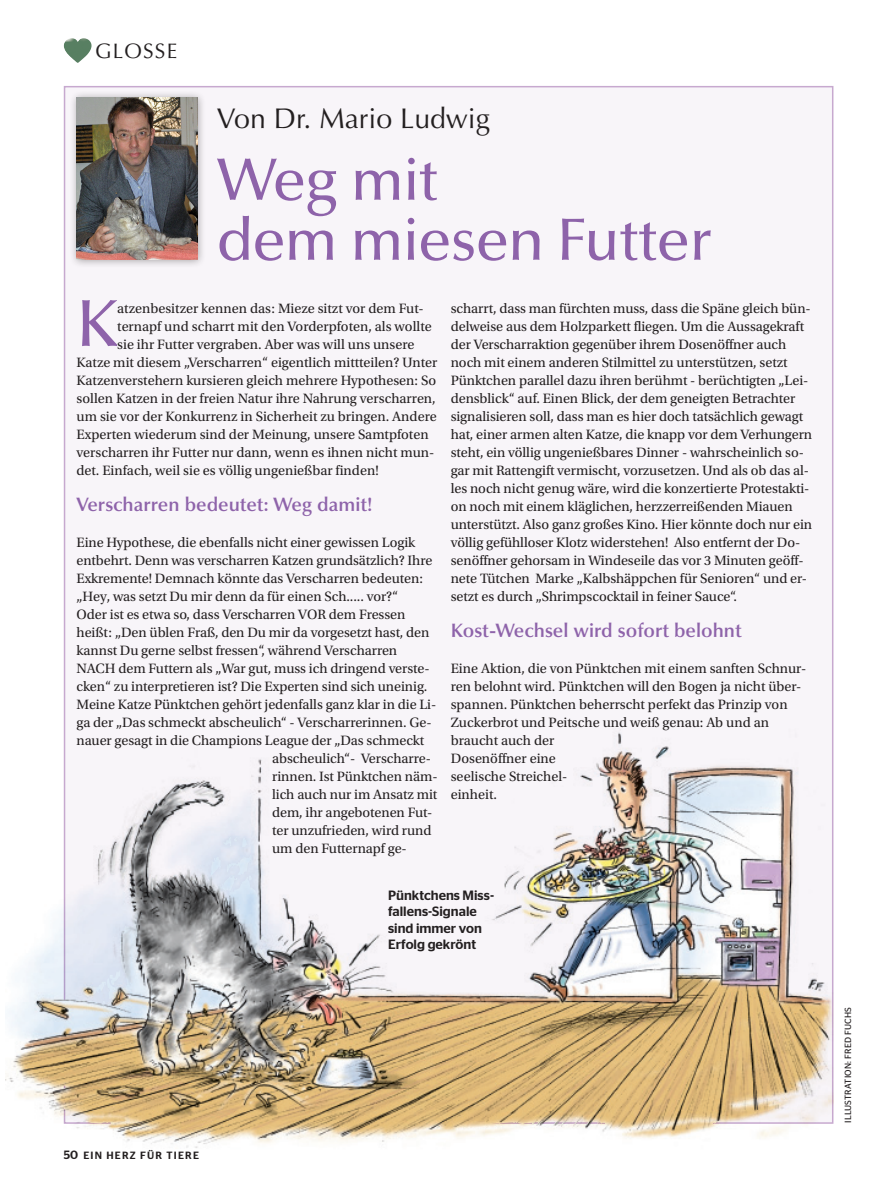
<style>
.page{position:relative;width:893px;height:1191px;background:#fff}
.page>*{position:absolute;margin:0;border:0;box-sizing:border-box;transform-origin:0 0}
._03_Lauftext{font:500 66.6px "Optima LT Std";color:#8e63aa}
._01_HL_leicht{font:500 60px/60px "Optima LT Std";letter-spacing:-.02em;color:#8e63aa}
._01_HL_leicht-2{font:28.5px "Optima LT Std";color:#231f20}
._05_Kasten_LT{font:21px "Optima LT Std";letter-spacing:.06em;color:#231f20}
._03_Lauftext-2{font:600 19.5px "Optima LT Std";color:#8e63aa}
._03_Lauftext-3{font:14.25px/18px "Utopia Std";letter-spacing:-.005em;color:#231f20}
._04_BU_positiv{font:500 13.5px/16.5px "Stag Sans";color:#231f20}
.t1{font:500 10.5px "Stag Sans";letter-spacing:.12em;color:#231f20}
._08_Fotocredit{font:9px "Stag Sans";letter-spacing:.02em;color:#231f20}
.s1{font-size:12px}
</style>
<div class="page">
<div style="left:65px;top:87px;width:768px;height:1036px;background:#f8f5f9"></div>
<div style="left:69px;top:90px;width:137px;height:178px;background:#231f20;opacity:.4"></div>
<img style="left:77px;top:98px;width:120px;height:162px">
<img style="left:67px;top:38px;width:16px;height:4px">
<img style="left:5px;top:728px;width:828px;height:420px">
<img style="left:329px;top:747px;width:339px;height:251px">
<p class="_05_Kasten_LT" style="left:95px;top:39px;width:84px">GLOSSE</p>
<p class="_01_HL_leicht-2" style="left:217px;top:102px;width:275px">Von Dr. Mario Ludwig</p>
<p class="_01_HL_leicht" style="left:217px;top:151px;width:497px">Weg mit<br>dem miesen Futter</p>
<p class="_03_Lauftext" style="left:77px;top:286px;width:42px">K</p>
<p class="_03_Lauftext-3" style="left:117px;top:299px;width:308px">atzenbesitzer kennen das: Mieze sitzt vor dem Fut-</p>
<p class="_03_Lauftext-3" style="left:117px;top:317px;width:316px">ternapf und scharrt mit den Vorderpfoten, als wollte</p>
<p class="_03_Lauftext-3" style="left:117px;top:335px;width:299px">sie ihr Futter vergraben. Aber was will uns unsere</p>
<p class="_03_Lauftext-3" style="left:77px;top:353px;width:362px">Katze mit diesem „Verscharren“ eigentlich mittteilen? Unter</p>
<p class="_03_Lauftext-3" style="left:77px;top:371px;width:361px">Katzenverstehern kursieren gleich mehrere Hypothesen: So</p>
<p class="_03_Lauftext-3" style="left:77px;top:389px;width:361px">sollen Katzen in der freien Natur ihre Nahrung verscharren,</p>
<p class="_03_Lauftext-3" style="left:77px;top:407px;width:362px">um sie vor der Konkurrenz in Sicherheit zu bringen. Andere</p>
<p class="_03_Lauftext-3" style="left:77px;top:425px;width:354px">Experten wiederum sind der Meinung, unsere Samtpfoten</p>
<p class="_03_Lauftext-3" style="left:77px;top:443px;width:359px">verscharren ihr Futter nur dann, wenn es ihnen nicht mun-</p>
<p class="_03_Lauftext-3" style="left:77px;top:461px;width:304px">det. Einfach, weil sie es völlig ungenießbar finden!</p>
<p class="_03_Lauftext-2" style="left:77px;top:493px;width:297px">Verscharren bedeutet: Weg damit!</p>
<p class="_03_Lauftext-3" style="left:77px;top:533px;width:357px">Eine Hypothese, die ebenfalls nicht einer gewissen Logik entbehrt. Denn was verscharren Katzen grundsätzlich? Ihre Exkremente! Demnach könnte das Verscharren bedeuten: „Hey, was setzt Du mir denn da für einen Sch..... vor?“</p>
<p class="_03_Lauftext-3" style="left:77px;top:605px;width:355px">Oder ist es etwa so, dass Verscharren VOR dem Fressen heißt: „Den üblen Fraß, den Du mir da vorgesetzt hast, den kannst Du gerne selbst fressen“, während Verscharren NACH dem Futtern als „War gut, muss ich dringend verste&shy;cken“ zu interpretieren ist? Die Experten sind sich uneinig.</p>
<p class="_03_Lauftext-3" style="left:77px;top:695px;width:361px">Meine Katze Pünktchen gehört jedenfalls ganz klar in die Li-</p>
<p class="_03_Lauftext-3" style="left:77px;top:713px;width:357px">ga der „Das schmeckt abscheulich“ - Verscharrerinnen. Ge-</p>
<p class="_03_Lauftext-3" style="left:77px;top:731px;width:349px">nauer gesagt in die Champions League der „Das schmeckt</p>
<p class="_03_Lauftext-3" style="left:272px;top:749px;width:160px">abscheulich“- Verscharre-</p>
<p class="_03_Lauftext-3" style="left:272px;top:767px;width:167px">rinnen. Ist Pünktchen näm-</p>
<p class="_03_Lauftext-3" style="left:272px;top:785px;width:167px">lich auch nur im Ansatz mit</p>
<p class="_03_Lauftext-3" style="left:272px;top:803px;width:162px">dem, ihr angebotenen Fut-</p>
<p class="_03_Lauftext-3" style="left:272px;top:821px;width:161px">ter unzufrieden, wird rund</p>
<p class="_03_Lauftext-3" style="left:272px;top:839px;width:136px">um den Futternapf ge-</p>
<p class="_03_Lauftext-3" style="left:451px;top:299px;width:363px">scharrt, dass man fürchten muss, dass die Späne gleich bün&shy;delweise aus dem Holzparkett fliegen. Um die Aussagekraft der Verscharraktion gegenüber ihrem Dosenöffner auch noch mit einem anderen Stilmittel zu unterstützen, setzt Pünktchen parallel dazu ihren berühmt - berüchtigten „Lei&shy;densblick“ auf. Einen Blick, der dem geneigten Betrachter signalisieren soll, dass man es hier doch tatsächlich gewagt hat, einer armen alten Katze, die knapp vor dem Verhungern steht, ein völlig ungenießbares Dinner - wahrscheinlich so&shy;gar mit Rattengift vermischt, vorzusetzen. Und als ob das al&shy;les noch nicht genug wäre, wird die konzertierte Protestakti&shy;on noch mit einem kläglichen, herzzerreißenden Miauen unterstützt. Also ganz großes Kino. Hier könnte doch nur ein völlig gefühlloser Klotz widerstehen! Also entfernt der Do&shy;senöffner gehorsam in Windeseile das vor 3 Minuten geöff&shy;nete Tütchen Marke „Kalbshäppchen für Senioren“ und er&shy;setzt es durch „Shrimpscocktail in feiner Sauce“.</p>
<p class="_03_Lauftext-2" style="left:451px;top:619px;width:292px">Kost-Wechsel wird sofort belohnt</p>
<p class="_03_Lauftext-3" style="left:451px;top:659px;width:357px">Eine Aktion, die von Pünktchen mit einem sanften Schnur&shy;ren belohnt wird. Pünktchen will den Bogen ja nicht über&shy;spannen. Pünktchen beherrscht perfekt das Prinzip von Zuckerbrot und Peitsche und weiß genau: Ab und an braucht auch der<br>Dosenöffner eine<br>seelische Streichel-<br>einheit.</p>
<p class="t1" style="left:64px;top:1149px;width:137px"><span class="s1">50</span> EIN HERZ FÜR TIERE</p>
<p class="_04_BU_positiv" style="left:388px;top:886px;width:108px">Pünktchens Miss&shy;fallens-Signale sind immer von<br>Erfolg gekrönt</p>
<p class="_08_Fotocredit" style="left:843px;top:1123px;width:117px;rotate:-90deg">ILLUSTRATION: FRED FUCHS</p>
</div>
